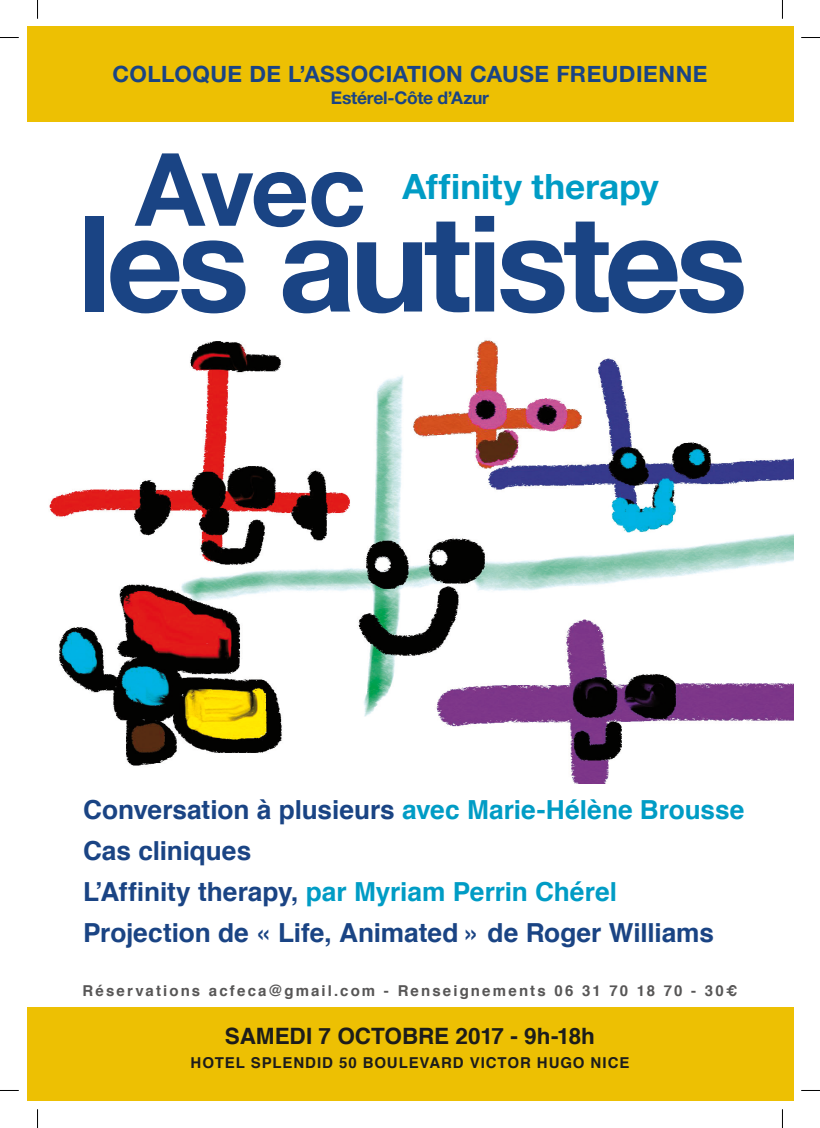
<style>
.page{position:relative;width:820px;height:1128px;background:#fff}
.page>*{position:absolute;margin:0;border:0;box-sizing:border-box;transform-origin:0 0}
.t1{font:700 133.75px "Helvetica Neue";letter-spacing:-.04em;color:#1a4484}
.t2{font:700 101.25px "Helvetica Neue";color:#1a4484}
.t3{font:700 35px "Helvetica Neue";letter-spacing:.005em;color:#009cc5}
.t4{font:700 26.25px/41.2px "Helvetica";letter-spacing:-.005em;color:#1a4484}
.t5{font:700 22.5px "Helvetica Neue";letter-spacing:.02em;color:#1a4484}
.t6{font:700 22.5px "Helvetica";color:#1c1c1b}
.t7{font:700 17.5px "Helvetica Neue";letter-spacing:-.015em;color:#1a4484}
.t8{font:700 15px "Helvetica";letter-spacing:.14em;color:#575656}
.t9{font:700 15px "Helvetica";letter-spacing:.06em;color:#1c1c1b}
.s1{color:#009cc5}
</style>
<div class="page">
<div style="left:27px;top:1007px;width:765px;height:93px;background:#edc003"></div>
<div style="left:27px;top:27px;width:765px;height:95px;background:#edc003"></div>
<img style="left:49px;top:340px;width:743px;height:443px">
<svg style="left:0;top:37px;width:19px;height:1px"></svg>
<svg style="left:801px;top:37px;width:18px;height:1px"></svg>
<svg style="left:0;top:1090px;width:19px;height:1px"></svg>
<svg style="left:801px;top:1090px;width:18px;height:1px"></svg>
<svg style="left:37px;top:0;width:1px;height:19px"></svg>
<svg style="left:37px;top:1109px;width:1px;height:18px"></svg>
<svg style="left:781px;top:0;width:1px;height:18px"></svg>
<svg style="left:781px;top:1110px;width:1px;height:17px"></svg>
<p class="t5" style="left:112px;top:60px;width:596px">COLLOQUE DE L’ASSOCIATION CAUSE FREUDIENNE</p>
<p class="t7" style="left:331px;top:87px;width:159px">Estérel-Côte d’Azur</p>
<h2 class="t2" style="left:135px;top:127px;width:232px">Avec</h2>
<h3 class="t3" style="left:402px;top:165px;width:258px">Affinity therapy</h3>
<h1 class="t1" style="left:77px;top:181px;width:671px">les autistes</h1>
<p class="t4" style="left:83px;top:789px;width:662px">Conversation à plusieurs <span class="s1">avec Marie-Hélène Brousse </span>Cas cliniques<br>L’Affinity therapy, <span class="s1">par Myriam Perrin Chérel </span>Projection de « Life, Animated » de Roger Williams</p>
<p class="t8" style="left:82px;top:978px;width:656px">Réservations acfeca@gmail.com - Renseignements 06 31 70 18 70 - 30€</p>
<p class="t6" style="left:225px;top:1018px;width:371px">SAMEDI 7 OCTOBRE 2017 - 9h-18h</p>
<p class="t9" style="left:190px;top:1050px;width:440px">HOTEL SPLENDID 50 BOULEVARD VICTOR HUGO NICE</p>
</div>
